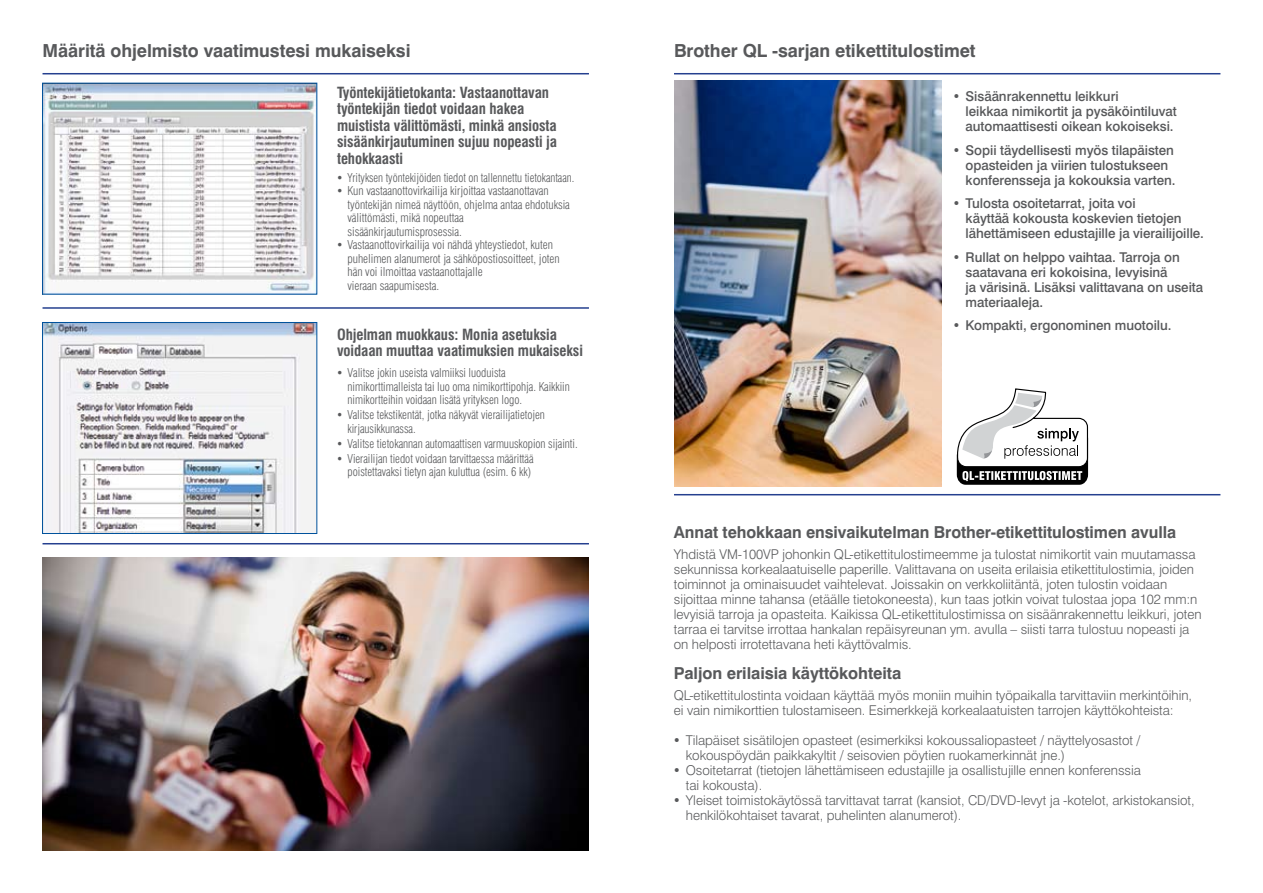
<style>
.page{position:relative;width:1263px;height:893px;background:#fff}
.page>*{position:absolute;margin:0;border:0;box-sizing:border-box;transform-origin:0 0}
.t1{font:700 18px "Swiss 721 BT";letter-spacing:-.005em;color:#58595b}
.t2{font:700 16.5px "Swiss 721 BT";letter-spacing:-.005em;color:#58595b}
.t3{font:700 condensed 15px/16.5px "Swiss 721 BT";letter-spacing:-.005em;color:#58595b}
.t4{font:300 13.5px/15px "Swiss 721 BT";letter-spacing:-.005em;color:#58595b}
.t5{font:500 13.5px/15px "Swiss 721 BT";letter-spacing:-.005em;color:#58595b}
.t6{font:300 condensed 12px/13.5px "Swiss 721 BT";letter-spacing:-.005em;color:#58595b}
.t7{font:300 condensed 12px/13.5px "Swiss 721 BT";letter-spacing:-.005em;color:#58595b;scale:.96 1}
.t8{font:300 condensed 12px "Swiss 721 BT";letter-spacing:-.005em;color:#58595b;scale:.94 1}
</style>
<div class="page">
<img style="left:44px;top:85px;width:271px;height:208px">
<div style="left:42px;top:83px;width:275px;height:212px;border:1px solid #00529c"></div>
<img style="left:44px;top:324px;width:271px;height:208px">
<div style="left:42px;top:322px;width:275px;height:212px;border:1px solid #00529c"></div>
<img style="left:43px;top:557px;width:546px;height:293px">
<hr style="left:43px;top:73px;width:546px;height:1px;background:#25408f">
<hr style="left:43px;top:307px;width:546px;height:2px;background:#25408f">
<hr style="left:674px;top:73px;width:546px;height:1px;background:#25408f">
<hr style="left:674px;top:494px;width:546px;height:1px;background:#25408f">
<hr style="left:43px;top:543px;width:546px;height:1px;background:#25408f">
<img style="left:675px;top:81px;width:266px;height:406px">
<svg style="left:956px;top:388px;width:132px;height:97px"></svg>
<h1 class="t1" style="left:43px;top:40px;width:370px">Määritä ohjelmisto vaatimustesi mukaiseksi</h1>
<p class="t3" style="left:337px;top:84px;width:222px">Työntekijätietokanta: Vastaanottavan työntekijän tiedot voidaan hakea muistista välittömästi, minkä ansiosta sisäänkirjautuminen sujuu nopeasti ja tehokkaasti</p>
<p class="t8" style="left:337px;top:170px;width:254px">• Yrityksen työntekijöiden tiedot on tallennettu tietokantaan.</p>
<p class="t6" style="left:347px;top:184px;width:224px;text-indent:-11px">• Kun vastaanottovirkailija kirjoittaa vastaanottavan työntekijän nimeä näyttöön, ohjelma antaa ehdotuksia välittömästi, mikä nopeuttaa sisäänkirjautumisprosessia.</p>
<p class="t6" style="left:347px;top:238px;width:214px;text-indent:-11px">• Vastaanottovirkailija voi nähdä yhteystiedot, kuten puhelimen alanumerot ja sähköpostiosoitteet, joten hän voi ilmoittaa vastaanottajalle<br>vieraan saapumisesta.</p>
<p class="t3" style="left:337px;top:326px;width:247px">Ohjelman muokkaus: Monia asetuksia voidaan muuttaa vaatimuksien mukaiseksi</p>
<p class="t6" style="left:347px;top:366px;width:224px;text-indent:-10px">• Valitse jokin useista valmiiksi luoduista nimikorttimalleista tai luo oma nimikorttipohja. Kaikkiin nimikortteihin voidaan lisätä yrityksen logo.</p>
<p class="t7" style="left:348px;top:408px;width:207px;text-indent:-11px">• Valitse tekstikentät, jotka näkyvät vierailijatietojen kirjausikkunassa.</p>
<p class="t7" style="left:337px;top:437px;width:252px">• Valitse tietokannan automaattisen varmuuskopion sijainti.</p>
<p class="t7" style="left:337px;top:452px;width:206px;text-align:right">• Vierailijan tiedot voidaan tarvittaessa määrittää poistettavaksi tietyn ajan kuluttua (esim. 6 kk)</p>
<h1 class="t1" style="left:674px;top:40px;width:303px">Brother QL -sarjan etikettitulostimet</h1>
<p class="t5" style="left:966px;top:89px;width:213px;text-indent:-12px">• Sisäänrakennettu leikkuri<br>leikkaa nimikortit ja pysäköintiluvat automaattisesti oikean kokoiseksi.</p>
<p class="t5" style="left:966px;top:142px;width:211px;text-indent:-12px">• Sopii täydellisesti myös tilapäisten opasteiden ja viirien tulostukseen konferensseja ja kokouksia varten.</p>
<p class="t5" style="left:966px;top:196px;width:240px;text-indent:-12px">• Tulosta osoitetarrat, joita voi<br>käyttää kokousta koskevien tietojen lähettämiseen edustajille ja vierailijoille.</p>
<p class="t5" style="left:966px;top:249px;width:239px;text-indent:-12px">• Rullat on helppo vaihtaa. Tarroja on saatavana eri kokoisina, levyisinä<br>ja värisinä. Lisäksi valittavana on useita materiaaleja.</p>
<p class="t5" style="left:954px;top:318px;width:219px">• Kompakti, ergonominen muotoilu.</p>
<p class="t2" style="left:674px;top:522px;width:504px">Annat tehokkaan ensivaikutelman Brother-etikettitulostimen avulla</p>
<p class="t4" style="left:674px;top:546px;width:529px">Yhdistä VM-100VP johonkin QL-etikettitulostimeemme ja tulostat nimikortit vain muutamassa sekunnissa korkealaatuiselle paperille. Valittavana on useita erilaisia etikettitulostimia, joiden toiminnot ja ominaisuudet vaihtelevat. Joissakin on verkkoliitäntä, joten tulostin voidaan sijoittaa minne tahansa (etäälle tietokoneesta), kun taas jotkin voivat tulostaa jopa 102 mm:n levyisiä tarroja ja opasteita. Kaikissa QL-etikettitulostimissa on sisäänrakennettu leikkuri, joten tarraa ei tarvitse irrottaa hankalan repäisyreunan ym. avulla – siisti tarra tulostuu nopeasti ja on helposti irrotettavana heti käyttövalmis.</p>
<p class="t2" style="left:674px;top:663px;width:229px">Paljon erilaisia käyttökohteita</p>
<p class="t4" style="left:674px;top:687px;width:520px">QL-etikettitulostinta voidaan käyttää myös moniin muihin työpaikalla tarvittaviin merkintöihin, ei vain nimikorttien tulostamiseen. Esimerkkejä korkealaatuisten tarrojen käyttökohteista:</p>
<p class="t4" style="left:686px;top:732px;width:456px;text-indent:-12px">• Tilapäiset sisätilojen opasteet (esimerkiksi kokoussaliopasteet / näyttelyosastot / kokouspöydän paikkakyltit / seisovien pöytien ruokamerkinnät jne.)</p>
<p class="t4" style="left:686px;top:762px;width:456px;text-indent:-12px">• Osoitetarrat (tietojen lähettämiseen edustajille ja osallistujille ennen konferenssia tai kokousta).</p>
<p class="t4" style="left:686px;top:792px;width:510px;text-indent:-12px">• Yleiset toimistokäytössä tarvittavat tarrat (kansiot, CD/DVD-levyt ja -kotelot, arkistokansiot, henkilökohtaiset tavarat, puhelinten alanumerot).</p>
</div>
